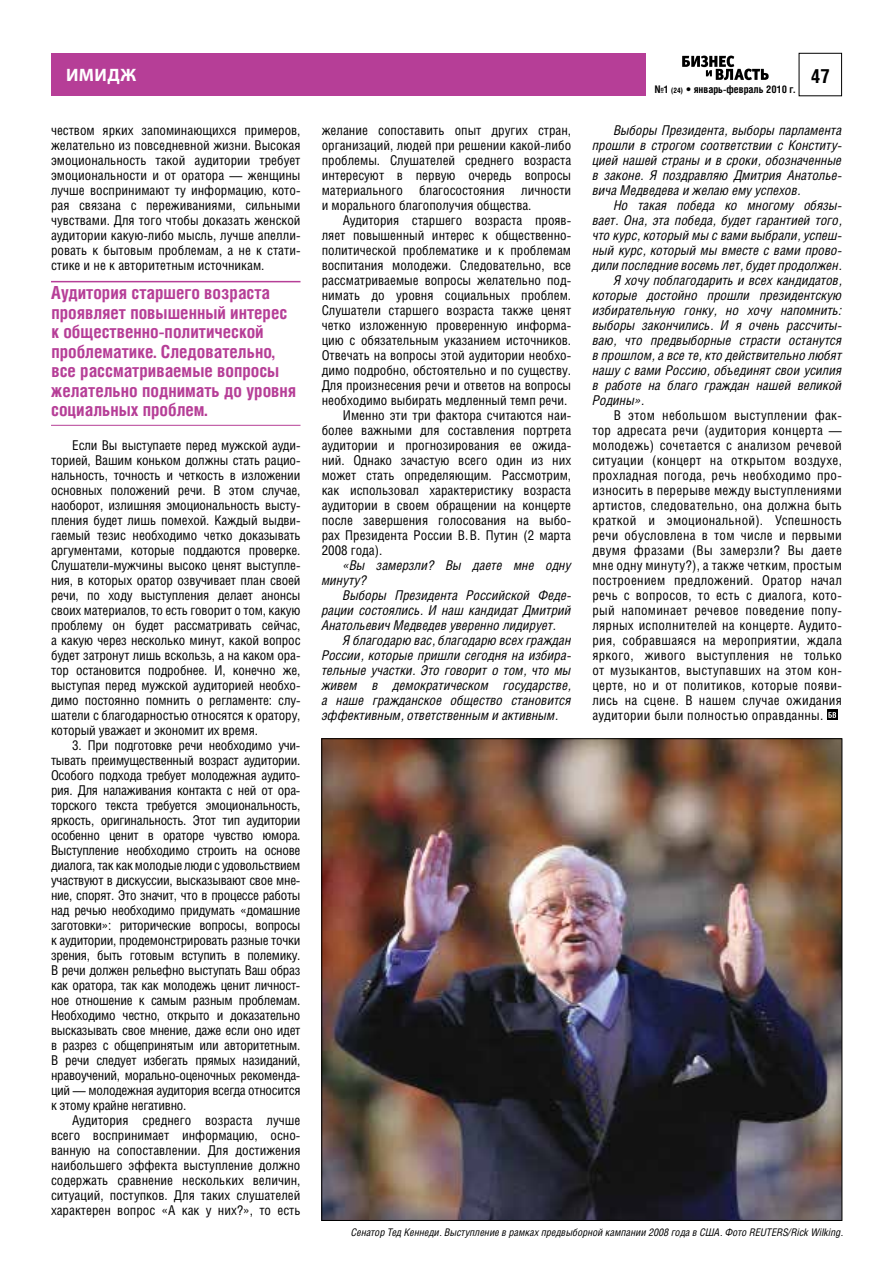
<style>
.page{position:relative;width:893px;height:1263px;background:#fff}
.page>*{position:absolute;margin:0;border:0;box-sizing:border-box;transform-origin:0 0}
.t1{font:700 19.5px "Helios Cond C";color:#000}
.t2{font:700 18px/19.5px "Helios Cond C";color:#b63e97}
.t3{font:700 18px "Myriad Pro";letter-spacing:.02em;color:#fff}
.t4{font:13.5px/15px "Helios Cond C";color:#000;text-align:justify}
.t5{font:italic 13.5px/15px "Helios Cond C";color:#000;text-align:justify}
.t6{font:italic 10.5px "Helios Cond C";color:#000}
.t7{font:700 10.5px "Helios Cond C";color:#000}
.s1{font-size:7.5px}
</style>
<div class="page">
<img style="left:51px;top:52px;width:792px;height:1169px">
<h2 class="t3" style="left:66px;top:63px;width:71px">имидж</h2>
<p class="t4" style="left:51px;top:122px;width:251px">чеством ярких запоминающихся примеров, желательно из повседневной жизни. Высокая эмоциональность такой аудитории требует эмоциональности и от оратора — женщины лучше воспринимают ту информацию, кото&shy;рая связана с переживаниями, сильными чувствами. Для того чтобы доказать женской аудитории какую‑либо мысль, лучше апелли&shy;ровать к бытовым проблемам, а не к стати&shy;стике и не к авторитетным источникам.</p>
<h2 class="t2" style="left:51px;top:283px;width:247px">Аудитория старшего возраста проявляет повышенный интерес к общественно-политической проблематике. Следовательно, все рассматриваемые вопросы желательно поднимать до уровня социальных проблем.</h2>
<p class="t4" style="left:51px;top:437px;width:251px;text-indent:21px">Если Вы выступаете перед мужской ауди&shy;торией, Вашим коньком должны стать рацио&shy;нальность, точность и четкость в изложении основных положений речи. В этом случае, наоборот, излишняя эмоциональность высту&shy;пления будет лишь помехой. Каждый выдви&shy;гаемый тезис необходимо четко доказывать аргументами, которые поддаются проверке.<br>Слушатели-мужчины высоко ценят выступле&shy;ния, в которых оратор озвучивает план своей речи, по ходу выступления делает анонсы своих материалов, то есть говорит о том, какую проблему он будет рассматривать сейчас, а какую через несколько минут, какой вопрос будет затронут лишь вскользь, а на каком ора&shy;тор остановится подробнее. И, конечно же, выступая перед мужской аудиторией необхо&shy;димо постоянно помнить о регламенте: слу&shy;шатели с благодарностью относятся к оратору, который уважает и экономит их время.</p>
<p class="t4" style="left:51px;top:737px;width:251px;text-indent:21px">3. При подготовке речи необходимо учи&shy;тывать преимущественный возраст аудитории.<br>Особого подхода требует молодежная аудито&shy;рия. Для налаживания контакта с ней от ора&shy;торского текста требуется эмоциональность, яркость, оригинальность. Этот тип аудитории особенно ценит в ораторе чувство юмора.<br>Выступление необходимо строить на основе диалога, так как молодые люди с удовольствием участвуют в дискуссии, высказывают свое мне&shy;ние, спорят. Это значит, что в процессе работы над речью необходимо придумать «домашние заготовки»: риторические вопросы, вопросы к аудитории, продемонстрировать разные точки зрения, быть готовым вступить в полемику.<br>В речи должен рельефно выступать Ваш образ как оратора, так как молодежь ценит личност&shy;ное отношение к самым разным проблемам.<br>Необходимо честно, открыто и доказательно высказывать свое мнение, даже если оно идет в разрез с общепринятым или авторитетным.<br>В речи следует избегать прямых назиданий, нравоучений, морально-оценочных рекоменда&shy;ций — молодежная аудитория всегда относится к этому крайне негативно.</p>
<p class="t4" style="left:51px;top:1112px;width:251px;text-indent:21px">Аудитория среднего возраста лучше всего воспринимает информацию, осно&shy;ванную на сопоставлении. Для достижения наибольшего эффекта выступление должно содержать сравнение нескольких величин, ситуаций, поступков. Для таких слушателей характерен вопрос «А как у них?», то есть</p>
<p class="t4" style="left:322px;top:122px;width:251px">желание сопоставить опыт других стран, организаций, людей при решении какой‑либо проблемы. Слушателей среднего возраста интересуют в первую очередь вопросы материального благосостояния личности и морального благополучия общества.</p>
<p class="t4" style="left:343px;top:212px;width:230px">Аудитория старшего возраста прояв-</p>
<p class="t4" style="left:322px;top:227px;width:251px">ляет повышенный интерес к общественно-</p>
<p class="t4" style="left:322px;top:242px;width:251px">политической проблематике и к проблемам</p>
<p class="t4" style="left:322px;top:257px;width:251px">воспитания молодежи. Следовательно, все</p>
<p class="t4" style="left:322px;top:272px;width:251px">рассматриваемые вопросы желательно под-</p>
<p class="t4" style="left:322px;top:287px;width:251px">нимать до уровня социальных проблем.</p>
<p class="t4" style="left:322px;top:302px;width:251px">Слушатели старшего возраста также ценят</p>
<p class="t4" style="left:322px;top:317px;width:251px">четко изложенную проверенную информа-</p>
<p class="t4" style="left:322px;top:332px;width:251px">цию с обязательным указанием источников.</p>
<p class="t4" style="left:322px;top:347px;width:251px">Отвечать на вопросы этой аудитории необхо-</p>
<p class="t4" style="left:322px;top:362px;width:251px">димо подробно, обстоятельно и по существу.</p>
<p class="t4" style="left:322px;top:377px;width:251px">Для произнесения речи и ответов на вопросы</p>
<p class="t4" style="left:322px;top:392px;width:247px">необходимо выбирать медленный темп речи.</p>
<p class="t4" style="left:343px;top:407px;width:230px">Именно эти три фактора считаются наи-</p>
<p class="t4" style="left:322px;top:422px;width:251px">более важными для составления портрета</p>
<p class="t4" style="left:322px;top:437px;width:251px">аудитории и прогнозирования ее ожида-</p>
<p class="t4" style="left:322px;top:452px;width:251px">ний. Однако зачастую всего один из них</p>
<p class="t4" style="left:322px;top:467px;width:251px">может стать определяющим. Рассмотрим,</p>
<p class="t4" style="left:322px;top:482px;width:251px">как использовал характеристику возраста</p>
<p class="t4" style="left:322px;top:497px;width:251px">аудитории в своем обращении на концерте</p>
<p class="t4" style="left:322px;top:512px;width:251px">после завершения голосования на выбо-</p>
<p class="t4" style="left:322px;top:527px;width:251px">рах Президента России В.В. Путин (2 марта</p>
<p class="t4" style="left:322px;top:542px;width:62px">2008 года).</p>
<p class="t5" style="left:322px;top:557px;width:251px;text-indent:21px">«Вы замерзли? Вы даете мне одну минуту?</p>
<p class="t5" style="left:322px;top:587px;width:251px;text-indent:21px">Выборы Президента Российской Феде&shy;рации состоялись. И наш кандидат Дмитрий Анатольевич Медведев уверенно лидирует.</p>
<p class="t5" style="left:322px;top:632px;width:251px;text-indent:21px">Я благодарю вас, благодарю всех граждан России, которые пришли сегодня на избира&shy;тельные участки. Это говорит о том, что мы живем в демократическом государстве, а наше гражданское общество становится эффективным, ответственным и активным.</p>
<p class="t7" style="left:655px;top:83px;width:142px">№1 <span class="s1">(24)</span> • январь-февраль 2010 г.</p>
<h1 class="t1" style="left:811px;top:64px;width:20px">47</h1>
<p class="t5" style="left:592px;top:122px;width:251px;text-indent:21px">Выборы Президента, выборы парламента прошли в строгом соответствии с Конститу&shy;цией нашей страны и в сроки, обозначенные в законе. Я поздравляю Дмитрия Анатолье&shy;вича Медведева и желаю ему успехов.</p>
<p class="t5" style="left:614px;top:197px;width:230px">Но такая победа ко многому обязы-</p>
<p class="t5" style="left:592px;top:212px;width:251px">вает. Она, эта победа, будет гарантией того,</p>
<p class="t5" style="left:592px;top:227px;width:251px">что курс, который мы с вами выбрали, успеш-</p>
<p class="t5" style="left:592px;top:242px;width:251px">ный курс, который мы вместе с вами прово-</p>
<p class="t5" style="left:592px;top:257px;width:251px">дили последние восемь лет, будет продолжен.</p>
<p class="t5" style="left:614px;top:272px;width:230px">Я хочу поблагодарить и всех кандидатов,</p>
<p class="t5" style="left:592px;top:287px;width:251px">которые достойно прошли президентскую</p>
<p class="t5" style="left:592px;top:302px;width:251px">избирательную гонку, но хочу напомнить:</p>
<p class="t5" style="left:592px;top:317px;width:251px">выборы закончились. И я очень рассчиты-</p>
<p class="t5" style="left:592px;top:332px;width:251px">ваю, что предвыборные страсти останутся</p>
<p class="t5" style="left:592px;top:347px;width:251px">в прошлом, а все те, кто действительно любят</p>
<p class="t5" style="left:592px;top:362px;width:251px">нашу с вами Россию, объединят свои усилия</p>
<p class="t5" style="left:592px;top:377px;width:251px">в работе на благо граждан нашей великой</p>
<p class="t5" style="left:592px;top:392px;width:53px">Родины».</p>
<p class="t4" style="left:592px;top:407px;width:251px;text-indent:21px">В этом небольшом выступлении фак&shy;тор адресата речи (аудитория концерта — молодежь) сочетается с анализом речевой ситуации (концерт на открытом воздухе, прохладная погода, речь необходимо про&shy;износить в перерыве между выступлениями артистов, следовательно, она должна быть краткой и эмоциональной). Успешность речи обусловлена в том числе и первыми двумя фразами (Вы замерзли? Вы даете мне одну минуту?), а также четким, простым построением предложений. Оратор начал речь с вопросов, то есть с диалога, кото&shy;рый напоминает речевое поведение попу&shy;лярных исполнителей на концерте. Аудито&shy;рия, собравшаяся на мероприятии, ждала яркого, живого выступления не только от музыкантов, выступавших на этом кон&shy;церте, но и от политиков, которые появи&shy;лись на сцене. В нашем случае ожидания аудитории были полностью оправданны.</p>
<p class="t6" style="left:351px;top:1225px;width:494px">Сенатор Тед Кеннеди. Выступление в рамках предвыборной кампании 2008 года в США. Фото REUTERS/Rick Wilking.</p>
</div>
